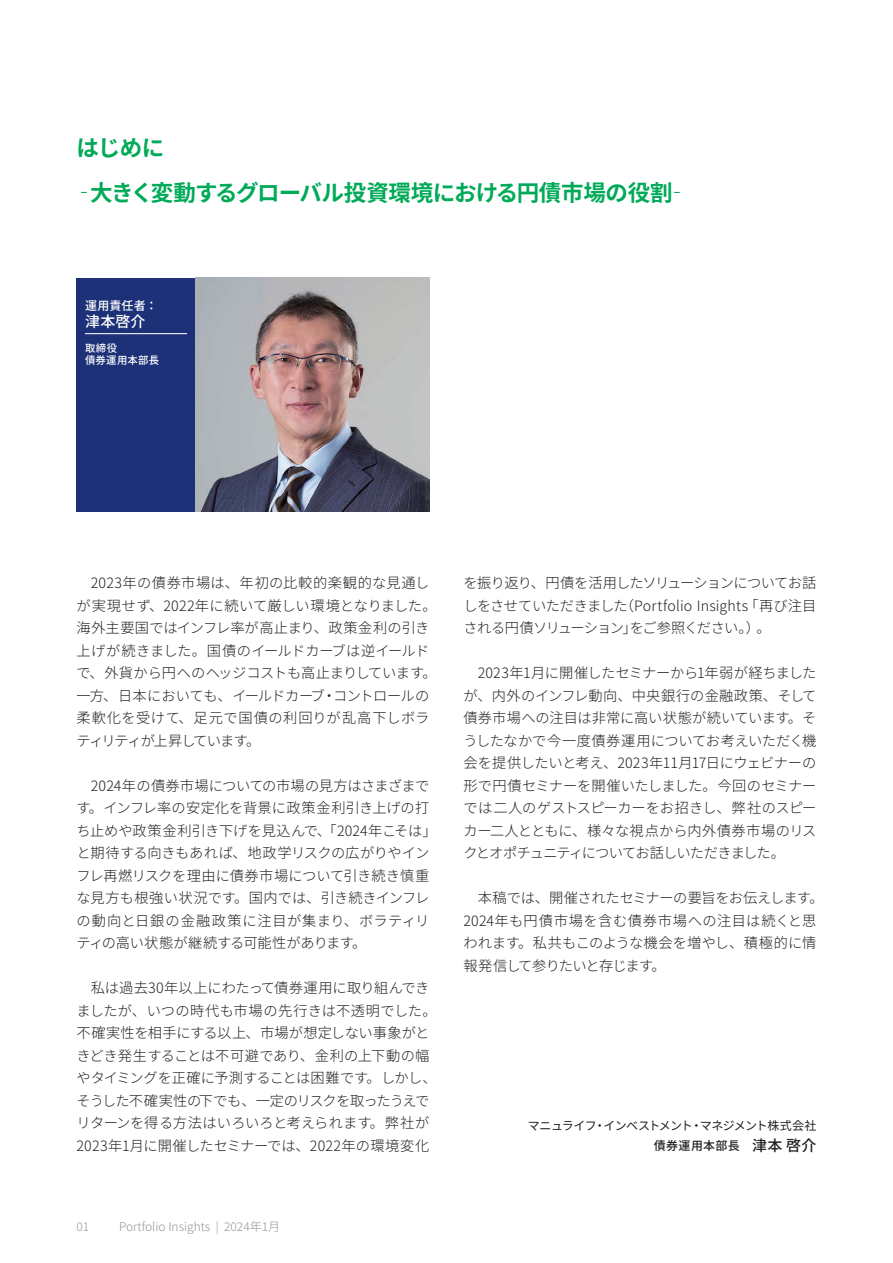
<style>
.page{position:relative;width:893px;height:1263px;background:#fff}
.page>*{position:absolute;margin:0;border:0;box-sizing:border-box;transform-origin:0 0}
.t1{font:700 22.5px/45px "Noto Sans JP";letter-spacing:-.025em;color:#00aa58}
.t2{font:500 15px "Noto Sans JP";color:#fff}
.t3{font:300 14.25px/22.5px "Noto Sans JP";letter-spacing:-.005em;color:#231f20}
.t4{font:12px/19.8px "Noto Sans JP";letter-spacing:-.055em;color:#231f20;text-align:right}
.t5{font:300 12px "Noto Sans JP";color:#939598}
.t6{font:500 12px "Noto Sans JP";color:#fff}
.t7{font:500 10.5px/12px "Noto Sans JP";letter-spacing:.03em;color:#fff}
.s1{font-weight:500}
.s2{font-weight:500;font-size:15px}
</style>
<div class="page">
<div style="left:77px;top:278px;width:119px;height:234px;background:#1c3177"></div>
<hr style="left:85px;top:333px;width:102px;height:1px;background:#fff">
<img style="left:196px;top:278px;width:233px;height:234px">
<h1 class="t1" style="left:73px;top:126px;width:617px">はじめに　<br>‐大きく変動するグローバル投資環境における円債市場の役割‐</h1>
<p class="t6" style="left:85px;top:299px;width:74px">運用責任者 ：</p>
<p class="t2" style="left:85px;top:313px;width:62px">津本啓介</p>
<p class="t7" style="left:85px;top:342px;width:75px">取締役<br>債券運用本部長</p>
<p class="t3" style="left:77px;top:572px;width:362px;text-indent:14px">2023年の債券市場は、年初の比較的楽観的な見通しが実現せず、2022年に続いて厳しい環境となりました。海外主要国ではインフレ率が高止まり、政策金利の引き上げが続きました。国債のイールドカーブは逆イールドで、外貨から円へのヘッジコストも高止まりしています。一方、日本においても、イールドカーブ・コントロールの柔軟化を受けて、足元で国債の利回りが乱高下しボラティリティが上昇しています。</p>
<p class="t3" style="left:77px;top:774px;width:362px;text-indent:14px">2024年の債券市場についての市場の見方はさまざまです。インフレ率の安定化を背景に政策金利引き上げの打ち止めや政策金利引き下げを見込んで、「2024年こそは」と期待する向きもあれば、地政学リスクの広がりやインフレ再燃リスクを理由に債券市場について引き続き慎重な見方も根強い状況です。国内では、引き続きインフレの動向と日銀の金融政策に注目が集まり、ボラティリティの高い状態が継続する可能性があります。</p>
<p class="t3" style="left:77px;top:977px;width:362px;text-align:center">私は過去30年以上にわたって債券運用に取り組んでき<br>ましたが、いつの時代も市場の先行きは不透明でした。不確実性を相手にする以上、市場が想定しない事象がときどき発生することは不可避であり、金利の上下動の幅やタイミングを正確に予測することは困難です。しかし、そうした不確実性の下でも、一定のリスクを取ったうえでリターンを得る方法はいろいろと考えられます。弊社が<br>2023年1月に開催したセミナーでは、2022年の環境変化</p>
<p class="t5" style="left:77px;top:1220px;width:14px">01</p>
<p class="t5" style="left:119px;top:1220px;width:163px">Portfolio Insights | 2024年1月</p>
<p class="t3" style="left:463px;top:572px;width:354px;text-align:justify">を振り返り、円債を活用したソリューションについてお話しをさせていただきました（Portfolio Insights「再び注目される円債ソリューション」をご参照ください。）。</p>
<p class="t3" style="left:463px;top:662px;width:354px;text-align:justify;text-indent:14px">2023年1月に開催したセミナーから1年弱が経ちましたが、内外のインフレ動向、中央銀行の金融政策、そして債券市場への注目は非常に高い状態が続いています。そうしたなかで今一度債券運用についてお考えいただく機会を提供したいと考え、2023年11月17日にウェビナーの形で円債セミナーを開催いたしました。今回のセミナーでは二人のゲストスピーカーをお招きし、弊社のスピーカー二人とともに、様々な視点から内外債券市場のリスクとオポチュニティについてお話しいただきました。</p>
<p class="t3" style="left:463px;top:887px;width:362px;text-indent:14px">本稿では、開催されたセミナーの要旨をお伝えします。<br>2024年も円債市場を含む債券市場への注目は続くと思われます。私共もこのような機会を増やし、積極的に情報発信して参りたいと存じます。</p>
<p class="t4" style="left:528px;top:1116px;width:290px">マニュライフ・インベストメント・マネジメント株式会社<span class="s1">債券運⽤本部⻑　</span><span class="s2">津本 啓介</span></p>
</div>
